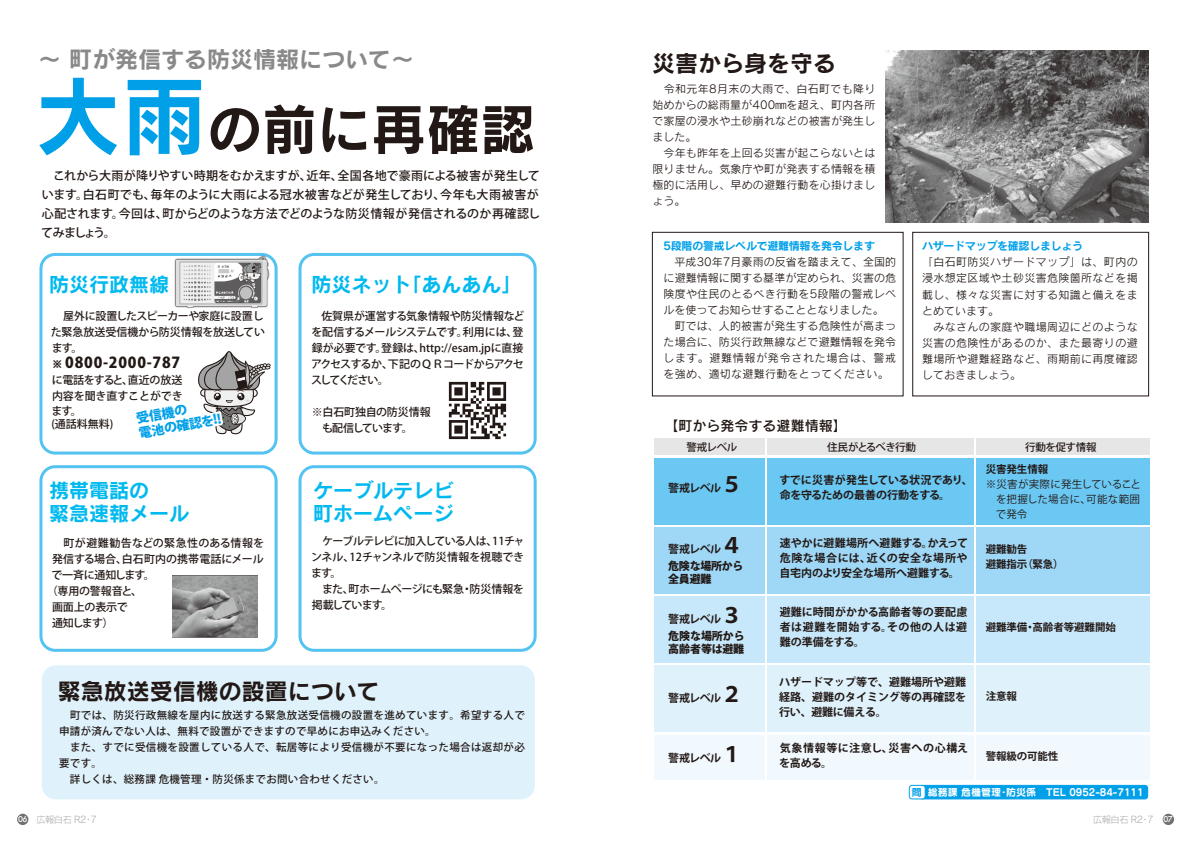
<style>
.page{position:relative;width:1191px;height:842px;background:#fff}
.page>*{position:absolute;margin:0;border:0;box-sizing:border-box;transform-origin:0 0}
.t1{font:54.6px "Rodin Pro B";color:#221815}
.t2{font:23px "Rodin Pro B";color:#221815}
.t3{font:23px "Rodin Pro B";color:#898989}
.t4{font:20px/23px "Rodin Pro B";color:#00b9ef}
.t5{font:800 15px "Koz Go Pro";letter-spacing:.05em;color:#221815}
.t6{font:14px "Rodin Pro DB";color:#221815}
.t7{font:800 13px/14.7px "Koz Go Pro";color:#00a0e9}
.t8{font:500 12px/19px "Koz Go Pro";letter-spacing:-.035em;color:#221815;text-align:justify}
.t9{font:11px/16px "Rodin Pro M";letter-spacing:.015em;color:#221815}
.t10{font:500 11px/16px "Koz Go Pro";letter-spacing:-.02em;color:#221815;text-align:justify}
.t11{font:700 11px/15px "Koz Go Pro";color:#221815;text-align:justify}
.t12{font:11px/16px "Rodin Pro M";letter-spacing:.035em;color:#221815}
.t13{font:11px "Rodin Pro B";letter-spacing:-.025em;color:#00a0e9}
.t14{font:700 11px/15px "Koz Go Pro";letter-spacing:-.02em;color:#221815}
.t15{font:500 11px/16px "Koz Go Pro";letter-spacing:-.055em;color:#221815}
.t16{font:800 11px/17px "Koz Go Pro";letter-spacing:-.01em;color:#221815}
.t17{font:700 11px/15px "Koz Go Pro";letter-spacing:.05em;color:#221815}
.t18{font:500 11px "Koz Go Pro";color:#221815}
.t19{font:500 11px "Koz Go Pro";letter-spacing:.035em;color:#221815}
.t20{font:800 11px/17px "Koz Go Pro";letter-spacing:-.03em;color:#221815}
.t21{font:500 10.5px/16px "Koz Go Pro";letter-spacing:.03em;color:#221815}
.t22{font:700 10.5px/15px "Koz Go Pro";letter-spacing:-.01em;color:#221815}
.t23{font:10.5px/15px "Koz Go Pro";letter-spacing:.025em;color:#221815;text-align:justify}
.t24{font:500 10.5px "Koz Go Pro";letter-spacing:-.065em;color:#221815}
.t25{font:500 10.5px "Koz Go Pro";letter-spacing:-.035em;color:#221815}
.t26{font:10px "Seurat Pro B";color:#fff}
.t27{font:9.2px "Rodin Pro L";letter-spacing:-.05em;color:#898989}
.s1{font-size:86.2px;color:#00a0e9}
.s2{font-family:"Seurat Pro B";font-weight:400;font-size:10.5px}
.s3{color:#0082ba}
.s4{font-size:21px}
.s5{font-weight:700}
.s6{font-weight:700;font-size:21px}
.s7{color:#00a0e9}
.s8{font-family:"Futura";font-weight:500;font-size:8px;color:#fff}
</style>
<div class="page">
<div style="left:42px;top:665px;width:493px;height:134px;background:#dff2fc;border-radius:14px"></div>
<div style="left:654px;top:438px;width:495px;height:17px;background:#e6e6e6"></div>
<div style="left:654px;top:458px;width:495px;height:66px;background:#6bc8f3"></div>
<div style="left:654px;top:527px;width:495px;height:66px;background:#9fd8f7"></div>
<div style="left:654px;top:596px;width:495px;height:67px;background:#c7e8fa"></div>
<div style="left:654px;top:665px;width:495px;height:67px;background:#dff2fc"></div>
<div style="left:654px;top:735px;width:495px;height:44px;background:#f1f9fe"></div>
<svg style="left:908px;top:785px;width:240px;height:14px;background:#10a6ea"></svg>
<svg style="left:39px;top:465px;width:238px;height:187px"></svg>
<svg style="left:298px;top:465px;width:238px;height:187px"></svg>
<svg style="left:39px;top:253px;width:238px;height:202px"></svg>
<svg style="left:298px;top:253px;width:238px;height:202px"></svg>
<img style="left:440px;top:371px;width:76px;height:78px">
<svg style="left:134px;top:351px;width:137px;height:89px"></svg>
<hr style="left:765px;top:437px;width:2px;height:348px;background:#fff">
<hr style="left:974px;top:437px;width:1px;height:344px;background:#fff">
<img style="left:173px;top:575px;width:85px;height:63px">
<img style="left:170px;top:253px;width:104px;height:61px">
<div style="left:652px;top:232px;width:251px;height:164px;border:1px solid #221815"></div>
<div style="left:912px;top:232px;width:236px;height:164px;border:1px solid #221815"></div>
<img style="left:885px;top:51px;width:263px;height:172px">
<div style="left:1162px;top:814px;width:12px;height:11px;background:#727171;border-radius:50%"></div>
<div style="left:17px;top:814px;width:11px;height:11px;background:#727171;border-radius:50%"></div>
<h2 class="t3" style="left:38px;top:44px;width:377px">～ 町が発信する防災情報について～</h2>
<h1 class="t1" style="left:35px;top:93px;width:501px"><span class="s1">大雨</span>の前に再確認</h1>
<p class="t8" style="left:41px;top:167px;width:500px">　これから大雨が降りやすい時期をむかえますが、近年、全国各地で豪雨による被害が発生しています。白石町でも、毎年のように大雨による冠水被害などが発生しており、今年も大雨被害が心配されます。今回は、町からどのような方法でどのような防災情報が発信されるのか再確認してみましょう。</p>
<h3 class="t4" style="left:49px;top:272px;width:121px">防災行政無線</h3>
<p class="t10" style="left:51px;top:308px;width:216px">　屋外に設置したスピーカーや家庭に設置した緊急放送受信機から防災情報を放送しています。</p>
<h3 class="t5" style="left:52px;top:353px;width:130px"><span class="s2">※</span> 0800-2000-787</h3>
<p class="t10" style="left:52px;top:372px;width:133px">に電話をすると、直近の放送内容を聞き直すことができ</p>
<p class="t10" style="left:51px;top:405px;width:64px;line-height:13.2px">ます。<br>(通話料無料)</p>
<p class="t7" style="left:135px;top:412px;width:85px;rotate:-10deg"><span class="s3">受信</span>機の<br>電池の確認を!!</p>
<h3 class="t4" style="left:311px;top:272px;width:212px">防災ネット「あんあん」</h3>
<p class="t10" style="left:311px;top:308px;width:215px;text-indent:10px">佐賀県が運営する気象情報や防災情報などを配信するメールシステムです。利用には、登録が必要です。登録は、http://esam.jpに直接アクセスするか、下記のＱＲコードからアクセスしてください。</p>
<p class="t10" style="left:322px;top:405px;width:110px;text-indent:-10px">※白石町独自の防災情報も配信しています。</p>
<h3 class="t4" style="left:49px;top:478px;width:141px">携帯電話の<br>緊急速報メール</h3>
<h3 class="t4" style="left:313px;top:478px;width:141px">ケーブルテレビ町ホームページ</h3>
<p class="t19" style="left:63px;top:536px;width:202px">町が避難勧告などの緊急性のある情報を</p>
<p class="t18" style="left:52px;top:552px;width:213px">発信する場合、白石町内の携帯電話にメール</p>
<p class="t10" style="left:51px;top:567px;width:105px">で一斉に通知します。</p>
<p class="t10" style="left:47px;top:583px;width:97px">（専用の警報音と、</p>
<p class="t10" style="left:52px;top:599px;width:77px">画面上の表示で</p>
<p class="t10" style="left:52px;top:615px;width:63px">通知します）</p>
<p class="t10" style="left:311px;top:534px;width:215px;text-indent:11px">ケーブルテレビに加入している人は、11チャンネル、12チャンネルで防災情報を視聴できます。</p>
<p class="t15" style="left:312px;top:582px;width:214px;text-indent:10px">また、町ホームページにも緊急・防災情報を掲載しています。</p>
<h2 class="t2" style="left:58px;top:676px;width:323px">緊急放送受信機の設置について</h2>
<p class="t21" style="left:59px;top:707px;width:467px">　町では、防災行政無線を屋内に放送する緊急放送受信機の設置を進めています。希望する人で申請が済んでない人は、無料で設置ができますので早めにお申込みください。<br>　また、すでに受信機を設置している人で、転居等により受信機が不要になった場合は返却が必要です。<br>　詳しくは、総務課 危機管理・防災係までお問い合わせください。</p>
<h2 class="t2" style="left:652px;top:48px;width:185px">災害から身を守る</h2>
<p class="t9" style="left:652px;top:80px;width:225px">　令和元年8月末の大雨で、白石町でも降り始めからの総雨量が400㎜を超え、町内各所で家屋の浸水や土砂崩れなどの被害が発生しました。<br>　今年も昨年を上回る災害が起こらないとは限りません。気象庁や町が発表する情報を積極的に活用し、早めの避難行動を心掛けましょう。</p>
<p class="t13" style="left:663px;top:239px;width:213px">5段階の警戒レベルで避難情報を発令します</p>
<p class="t9" style="left:663px;top:254px;width:234px">　平成30年7月豪雨の反省を踏まえて、全国的に避難情報に関する基準が定められ、災害の危険度や住民のとるべき行動を5段階の警戒レベルを使ってお知らせすることとなりました。　町では、人的被害が発生する危険性が高まった場合に、防災行政無線などで避難情報を発令します。避難情報が発令された場合は、警戒を強め、適切な避難行動をとってください。</p>
<p class="t6" style="left:664px;top:416px;width:183px">【町から発令する避難情報】</p>
<p class="t13" style="left:922px;top:239px;width:163px">ハザードマップを確認しましょう</p>
<p class="t12" style="left:922px;top:254px;width:217px">「白石町防災ハザードマップ」は、町内の浸水想定区域や土砂災害危険箇所などを掲載し、様々な災害に対する知識と備えをまとめています。<br>　みなさんの家庭や職場周辺にどのような災害の危険性があるのか、また最寄りの避難場所や避難経路など、雨期前に再度確認しておきましょう。</p>
<p class="t21" style="left:686px;top:440px;width:52px">警戒レベル</p>
<p class="t24" style="left:827px;top:441px;width:90px">住民がとるべき行動</p>
<p class="t25" style="left:1025px;top:441px;width:73px">行動を促す情報</p>
<p class="t11" style="left:668px;top:481px;width:75px">警戒レベル<span class="s4">５</span></p>
<p class="t14" style="left:779px;top:473px;width:195px">すでに災害が発生している状況であり、命を守るための最善の行動をする。</p>
<p class="t22" style="left:985px;top:462px;width:64px">災害発生情報</p>
<p class="t23" style="left:996px;top:476px;width:146px;text-indent:-10px">※災害が実際に発生していることを把握した場合に、可能な範囲で発令</p>
<p class="t20" style="left:668px;top:541px;width:77px"><span class="s5">警戒レベル</span><span class="s6">４</span>危険な場所から</p>
<p class="t16" style="left:668px;top:572px;width:45px">全員避難</p>
<p class="t16" style="left:668px;top:611px;width:78px"><span class="s5">警戒レベル</span><span class="s6">３</span>危険な場所から</p>
<p class="t16" style="left:668px;top:641px;width:77px">高齢者等は避難</p>
<p class="t11" style="left:779px;top:536px;width:190px">速やかに避難場所へ避難する。かえって危険な場合には、近くの安全な場所や自宅内のより安全な場所へ避難する。</p>
<p class="t22" style="left:985px;top:542px;width:79px">避難勧告<br>避難指示（緊急）</p>
<p class="t11" style="left:779px;top:605px;width:189px">避難に時間がかかる高齢者等の要配慮者は避難を開始する。その他の人は避難の準備をする。</p>
<p class="t22" style="left:985px;top:620px;width:132px">避難準備・高齢者等避難開始</p>
<p class="t11" style="left:779px;top:675px;width:188px">ハザードマップ等で、避難場所や避難経路、避難のタイミング等の再確認を行い、避難に備える。</p>
<p class="t11" style="left:668px;top:691px;width:75px">警戒レベル<span class="s4">２</span></p>
<p class="t22" style="left:985px;top:689px;width:33px">注意報</p>
<p class="t11" style="left:668px;top:751px;width:75px">警戒レベル<span class="s4">１</span></p>
<p class="t17" style="left:779px;top:741px;width:190px">気象情報等に注意し、災害への心構えを高める。</p>
<p class="t22" style="left:985px;top:749px;width:74px">警報級の可能性</p>
<p class="t26" style="left:912px;top:785px;width:233px"><span class="s7">問</span> 総務課 危機管理・防災係　TEL 0952-84-7111</p>
<p class="t27" style="left:18px;top:813px;width:80px"><span class="s8">06</span> 広報白石 R2・7</p>
<p class="t27" style="left:1093px;top:813px;width:81px">広報白石 R2・7　 <span class="s8">07</span></p>
</div>
